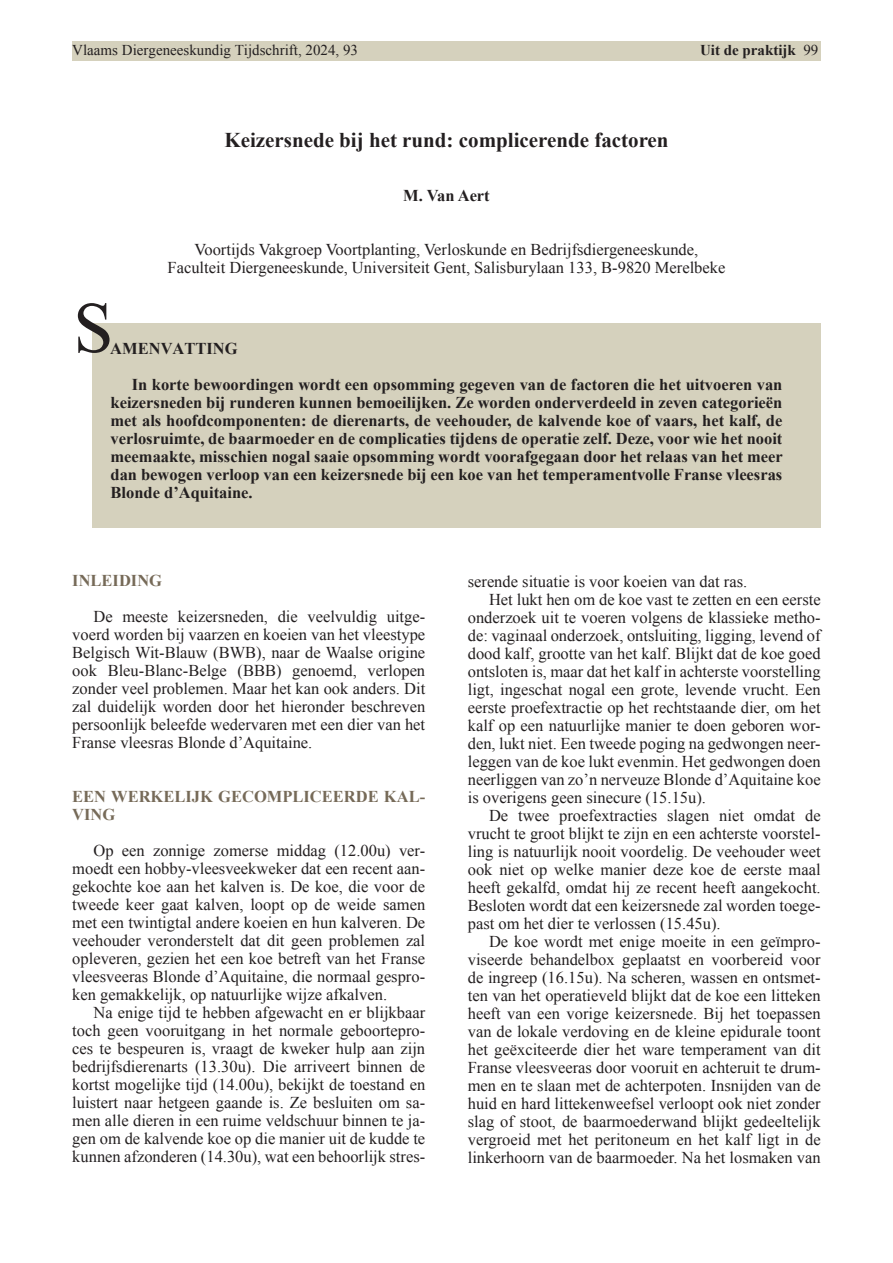
<style>
.page{position:relative;width:893px;height:1263px;background:#fff}
.page>*{position:absolute;margin:0;border:0;box-sizing:border-box;transform-origin:0 0}
.tit{font:72px "Times New Roman";color:#231f20}
.t1{font:700 21px "Times New Roman";color:#231f20}
.t2{font:16.5px/18px "Times New Roman";color:#231f20;text-align:justify}
.abstract{font:700 16.5px/18px "Times New Roman";color:#231f20;text-align:justify}
.t3{font:700 16.5px/18px "Times New Roman";color:#766a58}
.Normaal{font:15px "Times New Roman";color:#231f20}
.Normaal-2{font:700 15px "Times New Roman";color:#231f20}
.s1{font-weight:400}
</style>
<div class="page">
<div style="left:72px;top:42px;width:749px;height:19px;background:#d5d1bd"></div>
<div style="left:92px;top:323px;width:729px;height:204px;background:#d5d1bd"></div>
<p class="Normaal" style="left:72px;top:40px;width:287px">Vlaams Diergeneeskundig Tijdschrift, 2024, 93</p>
<p class="Normaal-2" style="left:700px;top:40px;width:120px">Uit de praktijk <span class="s1">99</span></p>
<p class="t1" style="left:224px;top:126px;width:446px">Keizersnede bij het rund: complicerende factoren</p>
<p class="abstract" style="left:403px;top:186px;width:88px">M. Van Aert</p>
<p class="t2" style="left:195px;top:240px;width:505px">Voortijds Vakgroep Voortplanting, Verloskunde en Bedrijfsdiergeneeskunde,</p>
<p class="t2" style="left:168px;top:258px;width:559px">Faculteit Diergeneeskunde, Universiteit Gent, Salisburylaan 133, B-9820 Merelbeke</p>
<p class="tit" style="left:73px;top:279px;width:42px">S</p>
<p class="abstract" style="left:110px;top:339px;width:129px">AMENVATTING</p>
<p class="abstract" style="left:111px;top:375px;width:674px;text-indent:21px">In korte bewoordingen wordt een opsomming gegeven van de factoren die het uitvoeren van keizersneden bij runderen kunnen bemoeilijken. Ze worden onderverdeeld in zeven categorieën met als hoofdcomponenten: de dierenarts, de veehouder, de kalvende koe of vaars, het kalf, de verlosruimte, de baarmoeder en de complicaties tijdens de operatie zelf. Deze, voor wie het nooit meemaakte, misschien nogal saaie opsomming wordt voorafgegaan door het relaas van het meer dan bewogen verloop van een keizersnede bij een koe van het temperamentvolle Franse vleesras Blonde d’Aquitaine.</p>
<p class="t3" style="left:72px;top:571px;width:91px">INLEIDING</p>
<p class="t2" style="left:72px;top:607px;width:354px;text-indent:21px">De meeste keizersneden, die veelvuldig uitge&shy;voerd worden bij vaarzen en koeien van het vleestype Belgisch Wit-Blauw (BWB), naar de Waalse origine ook Bleu-Blanc-Belge (BBB) genoemd, verlopen zonder veel problemen. Maar het kan ook anders. Dit zal duidelijk worden door het hieronder beschreven persoonlijk beleefde wedervaren met een dier van het Franse vleesras Blonde d’Aquitaine.</p>
<p class="t3" style="left:72px;top:787px;width:354px">EEN WERKELIJK GECOMPLICEERDE KAL-<br>VING</p>
<p class="t2" style="left:72px;top:841px;width:354px;text-indent:21px">Op een zonnige zomerse middag (12.00u) ver&shy;moedt een hobby-vleesveekweker dat een recent aan&shy;gekochte koe aan het kalven is. De koe, die voor de tweede keer gaat kalven, loopt op de weide samen met een twintigtal andere koeien en hun kalveren. De veehouder veronderstelt dat dit geen problemen zal opleveren, gezien het een koe betreft van het Franse vleesveeras Blonde d’Aquitaine, die normaal gespro&shy;ken gemakkelijk, op natuurlijke wijze afkalven.</p>
<p class="t2" style="left:72px;top:1003px;width:354px;text-indent:21px">Na enige tijd te hebben afgewacht en er blijkbaar toch geen vooruitgang in het normale geboortepro&shy;ces te bespeuren is, vraagt de kweker hulp aan zijn bedrijfsdierenarts (13.30u). Die arriveert binnen de kortst mogelijke tijd (14.00u), bekijkt de toestand en luistert naar hetgeen gaande is. Ze besluiten om sa&shy;men alle dieren in een ruime veldschuur binnen te ja&shy;gen om de kalvende koe op die manier uit de kudde te kunnen afzonderen (14.30u), wat een behoorlijk stres-</p>
<p class="t2" style="left:468px;top:572px;width:281px">serende situatie is voor koeien van dat ras.</p>
<p class="t2" style="left:468px;top:590px;width:354px;text-indent:21px">Het lukt hen om de koe vast te zetten en een eerste onderzoek uit te voeren volgens de klassieke metho&shy;de: vaginaal onderzoek, ontsluiting, ligging, levend of dood kalf, grootte van het kalf. Blijkt dat de koe goed ontsloten is, maar dat het kalf in achterste voorstelling ligt, ingeschat nogal een grote, levende vrucht. Een eerste proefextractie op het rechtstaande dier, om het kalf op een natuurlijke manier te doen geboren wor&shy;den, lukt niet. Een tweede poging na gedwongen neer&shy;leggen van de koe lukt evenmin. Het gedwongen doen neerliggen van zo’n nerveuze Blonde d’Aquitaine koe is overigens geen sinecure (15.15u).</p>
<p class="t2" style="left:468px;top:806px;width:354px;text-indent:21px">De twee proefextracties slagen niet omdat de vrucht te groot blijkt te zijn en een achterste voorstel&shy;ling is natuurlijk nooit voordelig. De veehouder weet ook niet op welke manier deze koe de eerste maal heeft gekalfd, omdat hij ze recent heeft aangekocht.<br>Besloten wordt dat een keizersnede zal worden toege&shy;past om het dier te verlossen (15.45u).</p>
<p class="t2" style="left:468px;top:932px;width:354px;text-indent:21px">De koe wordt met enige moeite in een geïmpro&shy;viseerde behandelbox geplaatst en voorbereid voor de ingreep (16.15u). Na scheren, wassen en ontsmet&shy;ten van het operatieveld blijkt dat de koe een litteken heeft van een vorige keizersnede. Bij het toepassen van de lokale verdoving en de kleine epidurale toont het geëxciteerde dier het ware temperament van dit Franse vleesveeras door vooruit en achteruit te drum&shy;men en te slaan met de achterpoten. Insnijden van de huid en hard littekenweefsel verloopt ook niet zonder slag of stoot, de baarmoederwand blijkt gedeeltelijk vergroeid met het peritoneum en het kalf ligt in de linkerhoorn van de baarmoeder. Na het losmaken van</p>
</div>
